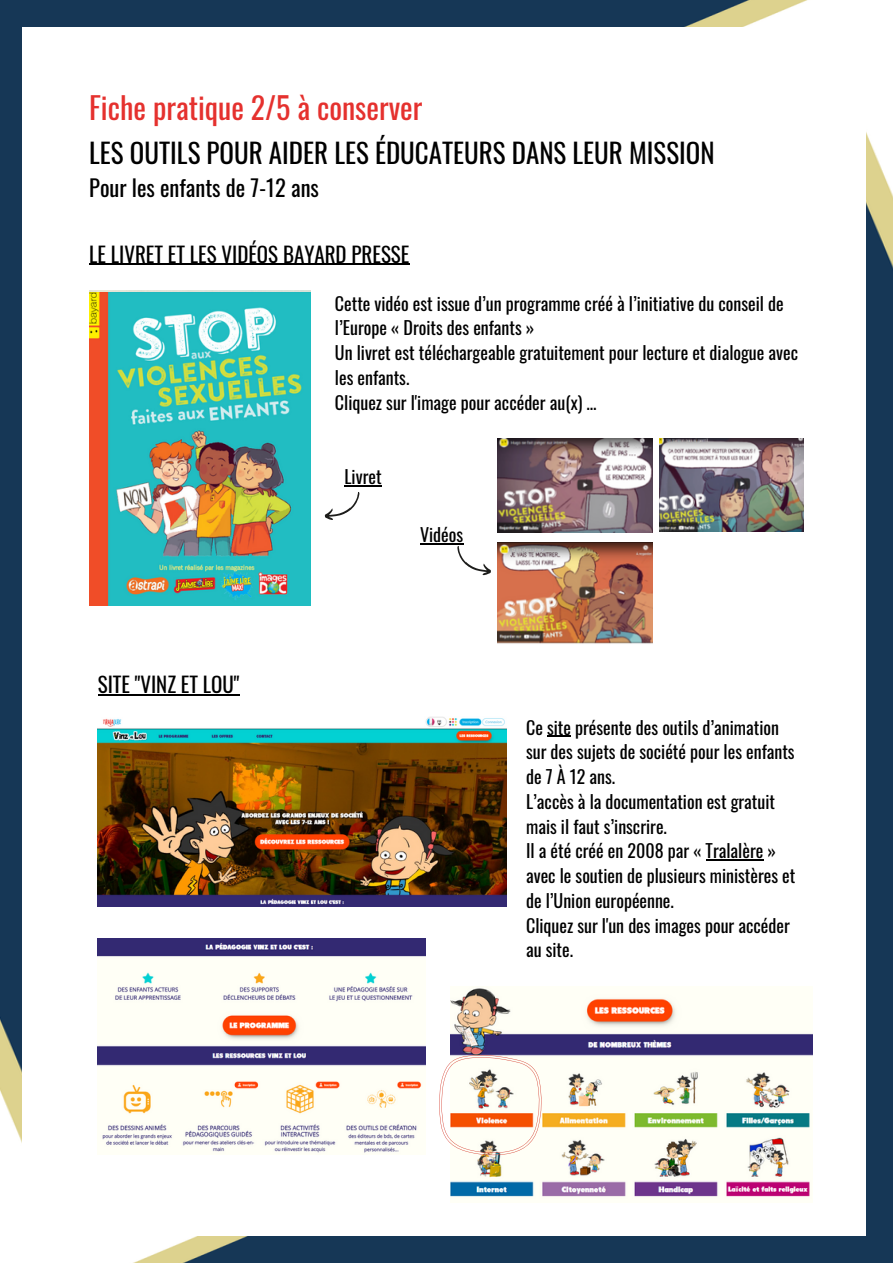
<style>
.page{position:relative;width:893px;height:1264px;background:#fff}
.page>*{position:absolute;margin:0;border:0;box-sizing:border-box;transform-origin:0 0}
.t1{font:30px "Oswald";color:#e5312e}
.t2{font:27px "Oswald";color:#000}
.t3{font:22.5px "Oswald";color:#000}
.t4{font:21px "Oswald";color:#000}
.t5{font:18px/24.8px "Oswald";color:#000}
</style>
<div class="page">
<img style="left:22px;top:0;width:786px;height:27px">
<img style="left:0;top:0;width:22px;height:1143px">
<img style="left:866px;top:132px;width:26px;height:1104px">
<img style="left:135px;top:1236px;width:757px;height:26px">
<svg style="left:457px;top:546px;width:34px;height:30px"></svg>
<svg style="left:324px;top:492px;width:36px;height:28px"></svg>
<img style="left:497px;top:438px;width:155px;height:94px">
<img style="left:497px;top:542px;width:155px;height:102px">
<img style="left:659px;top:438px;width:144px;height:93px">
<img style="left:89px;top:292px;width:221px;height:313px">
<hr style="left:89px;top:264px;width:320px;height:1px;background:#000">
<hr style="left:344px;top:485px;width:37px;height:1px;background:#000">
<hr style="left:420px;top:543px;width:43px;height:1px;background:#000">
<img style="left:98px;top:717px;width:408px;height:189px">
<img style="left:98px;top:938px;width:327px;height:216px">
<img style="left:450px;top:986px;width:362px;height:211px">
<svg style="left:439px;top:1055px;width:103px;height:100px"></svg>
<hr style="left:98px;top:694px;width:141px;height:1px;background:#000">
<hr style="left:547px;top:735px;width:24px;height:2px;background:#000">
<hr style="left:705px;top:859px;width:58px;height:1px;background:#000">
<h1 class="t1" style="left:89px;top:84px;width:335px">Fiche pratique 2/5 à conserver</h1>
<h2 class="t2" style="left:89px;top:132px;width:626px">LES OUTILS POUR AIDER LES ÉDUCATEURS DANS LEUR MISSION</h2>
<p class="t3" style="left:89px;top:170px;width:231px">Pour les enfants de 7-12 ans</p>
<p class="t4" style="left:89px;top:237px;width:321px">LE LIVRET ET LES VIDÉOS BAYARD PRESSE</p>
<p class="t5" style="left:335px;top:290px;width:464px">Cette vidéo est issue d’un programme créé à l’initiative du conseil de l’Europe « Droits des enfants »<br>Un livret est téléchargeable gratuitement pour lecture et dialogue avec les enfants.<br>Cliquez sur l'image pour accéder au(x) ...</p>
<p class="t4" style="left:98px;top:667px;width:143px">SITE "VINZ ET LOU"</p>
<p class="t5" style="left:344px;top:464px;width:39px">Livret</p>
<p class="t5" style="left:420px;top:521px;width:45px">Vidéos</p>
<p class="t5" style="left:526px;top:714px;width:271px">Ce site présente des outils d’animation sur des sujets de société pour les enfants de 7 À 12 ans.<br>L’accès à la documentation est gratuit mais il faut s’inscrire.<br>Il a été créé en 2008 par « Tralalère » avec le soutien de plusieurs ministères et de l’Union européenne.<br>Cliquez sur l'un des images pour accéder au site.</p>
</div>
